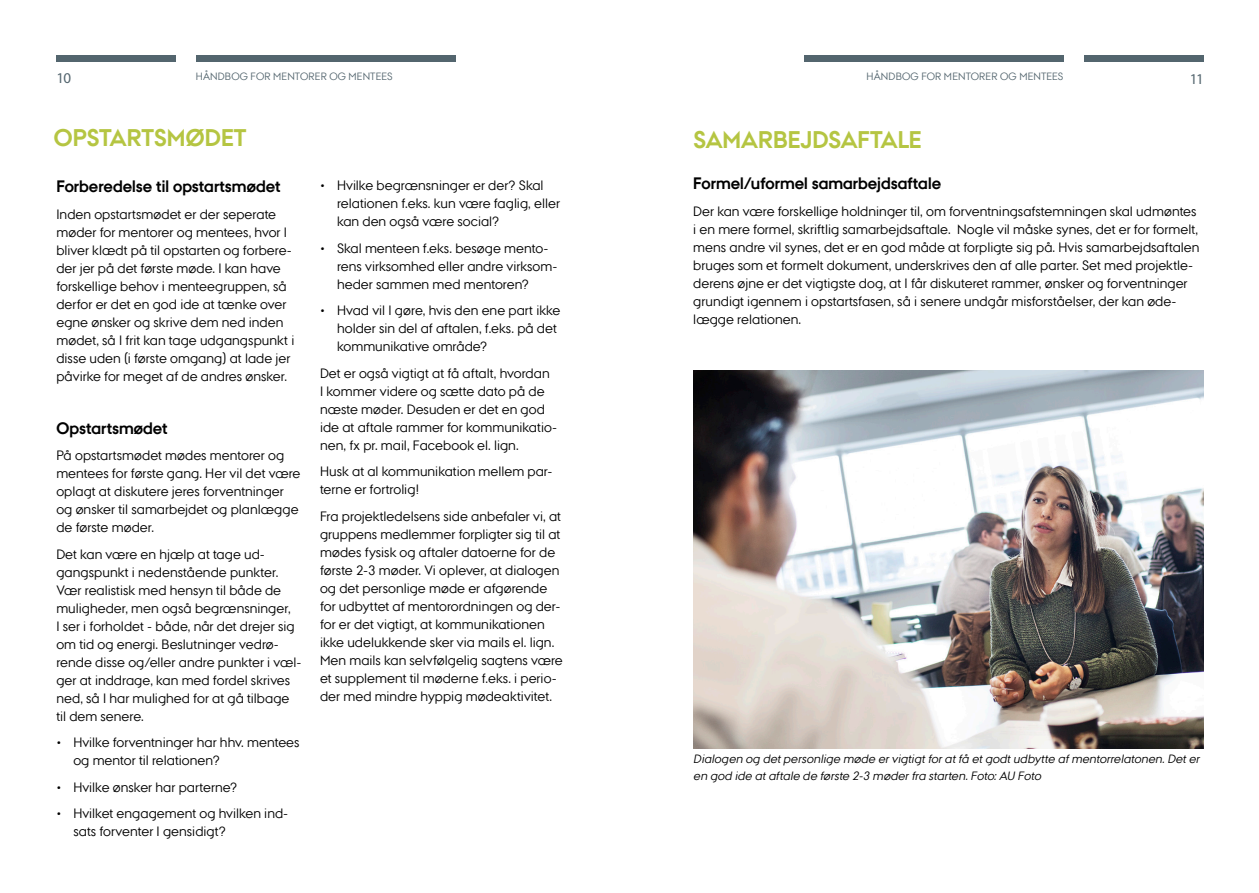
<style>
.page{position:relative;width:1259px;height:893px;background:#fff}
.page>*{position:absolute;margin:0;border:0;box-sizing:border-box;transform-origin:0 0}
.RU1_-_venstre{font:700 24px "AU Passata";color:#b5c542}
.t1{font:700 16.5px "AU Passata";color:#000}
.t2{font:15px "Myriad Pro";color:#53656e}
.t3{font:13.5px/18px "AU Passata";letter-spacing:.005em;color:#000}
.t4{font:italic 12px/16.5px "AU Passata";color:#000}
.Toptekst{font:10.5px "AU Passata";letter-spacing:.01em;color:#53656e}
</style>
<div class="page">
<div style="left:56px;top:55px;width:119px;height:7px;background:#53656e"></div>
<div style="left:197px;top:55px;width:259px;height:7px;background:#53656e"></div>
<img style="left:693px;top:370px;width:510px;height:378px">
<div style="left:1084px;top:55px;width:119px;height:7px;background:#53656e"></div>
<div style="left:804px;top:55px;width:259px;height:7px;background:#53656e"></div>
<p class="t2" style="left:56px;top:69px;width:16px">10</p>
<p class="Toptekst" style="left:196px;top:70px;width:198px">HÅNDBOG FOR MENTORER OG MENTEES</p>
<p class="RU1_-_venstre" style="left:54px;top:124px;width:194px">OPSTARTSMØDET</p>
<p class="t1" style="left:56px;top:177px;width:226px">Forberedelse til opstartsmødet</p>
<p class="t3" style="left:56px;top:205px;width:239px">Inden opstartsmødet er der seperate møder for mentorer og mentees, hvor I bliver klædt på til opstarten og forbere&shy;der jer på det første møde. I kan have forskellige behov i menteegruppen, så derfor er det en god ide at tænke over egne ønsker og skrive dem ned inden mødet, så I frit kan tage udgangspunkt i disse uden (i første omgang) at lade jer påvirke for meget af de andres ønsker.</p>
<p class="t1" style="left:56px;top:418px;width:113px">Opstartsmødet</p>
<p class="t3" style="left:56px;top:446px;width:245px">På opstartsmødet mødes mentorer og mentees for første gang. Her vil det være oplagt at diskutere jeres forventninger og ønsker til samarbejdet og planlægge de første møder.</p>
<p class="t3" style="left:56px;top:545px;width:247px">Det kan være en hjælp at tage ud&shy;gangspunkt i nedenstående punkter.<br>Vær realistisk med hensyn til både de muligheder, men også begrænsninger,<br>I ser i forholdet - både, når det drejer sig om tid og energi. Beslutninger vedrø&shy;rende disse og/eller andre punkter i væl&shy;ger at inddrage, kan med fordel skrives ned, så I har mulighed for at gå tilbage til dem senere.</p>
<p class="t3" style="left:73px;top:733px;width:228px;text-indent:-17px">• Hvilke forventninger har hhv. mentees og mentor til relationen?</p>
<p class="t3" style="left:56px;top:778px;width:182px">• Hvilke ønsker har parterne?</p>
<p class="t3" style="left:73px;top:804px;width:216px;text-indent:-17px">• Hvilket engagement og hvilken ind&shy;sats forventer I gensidigt?</p>
<p class="t3" style="left:337px;top:176px;width:224px;text-indent:-17px">• Hvilke begrænsninger er der? Skal relationen f.eks. kun være faglig, eller kan den også være social?</p>
<p class="t3" style="left:337px;top:239px;width:222px;text-indent:-17px">• Skal menteen f.eks. besøge mento&shy;rens virksomhed eller andre virksom&shy;heder sammen med mentoren?</p>
<p class="t3" style="left:337px;top:301px;width:225px;text-indent:-17px">• Hvad vil I gøre, hvis den ene part ikke holder sin del af aftalen, f.eks. på det kommunikative område?</p>
<p class="t3" style="left:320px;top:364px;width:239px">Det er også vigtigt at få aftalt, hvordan<br>I kommer videre og sætte dato på de næste møder. Desuden er det en god ide at aftale rammer for kommunikatio&shy;nen, fx pr. mail, Facebook el. lign.</p>
<p class="t3" style="left:320px;top:462px;width:234px">Husk at al kommunikation mellem par&shy;terne er fortrolig!</p>
<p class="t3" style="left:320px;top:507px;width:244px">Fra projektledelsens side anbefaler vi, at gruppens medlemmer forpligter sig til at mødes fysisk og aftaler datoerne for de første 2-3 møder. Vi oplever, at dialogen og det personlige møde er afgørende for udbyttet af mentorordningen og der&shy;for er det vigtigt, at kommunikationen ikke udelukkende sker via mails el. lign.<br>Men mails kan selvfølgelig sagtens være et supplement til møderne f.eks. i perio&shy;der med mindre hyppig mødeaktivitet.</p>
<p class="Toptekst" style="left:866px;top:70px;width:198px">HÅNDBOG FOR MENTORER OG MENTEES</p>
<p class="RU1_-_venstre" style="left:693px;top:125px;width:230px">SAMARBEJDSAFTALE</p>
<p class="t2" style="left:1189px;top:70px;width:15px">11</p>
<p class="t1" style="left:693px;top:174px;width:249px">Formel/uformel samarbejdsaftale</p>
<p class="t3" style="left:693px;top:202px;width:507px">Der kan være forskellige holdninger til, om forventningsafstemningen skal udmøntes i en mere formel, skriftlig samarbejdsaftale. Nogle vil måske synes, det er for formelt, mens andre vil synes, det er en god måde at forpligte sig på. Hvis samarbejdsaftalen bruges som et formelt dokument, underskrives den af alle parter. Set med projektle&shy;derens øjne er det vigtigste dog, at I får diskuteret rammer, ønsker og forventninger grundigt igennem i opstartsfasen, så i senere undgår misforståelser, der kan øde&shy;lægge relationen.</p>
<p class="t4" style="left:693px;top:751px;width:510px">Dialogen og detpersonlige møde ervigtigtforatfå etgodtudbytte afmentorrelatonen.Deter en god ide ataftale de første 2-3 møderfra starten.Foto:AU Foto</p>
</div>
